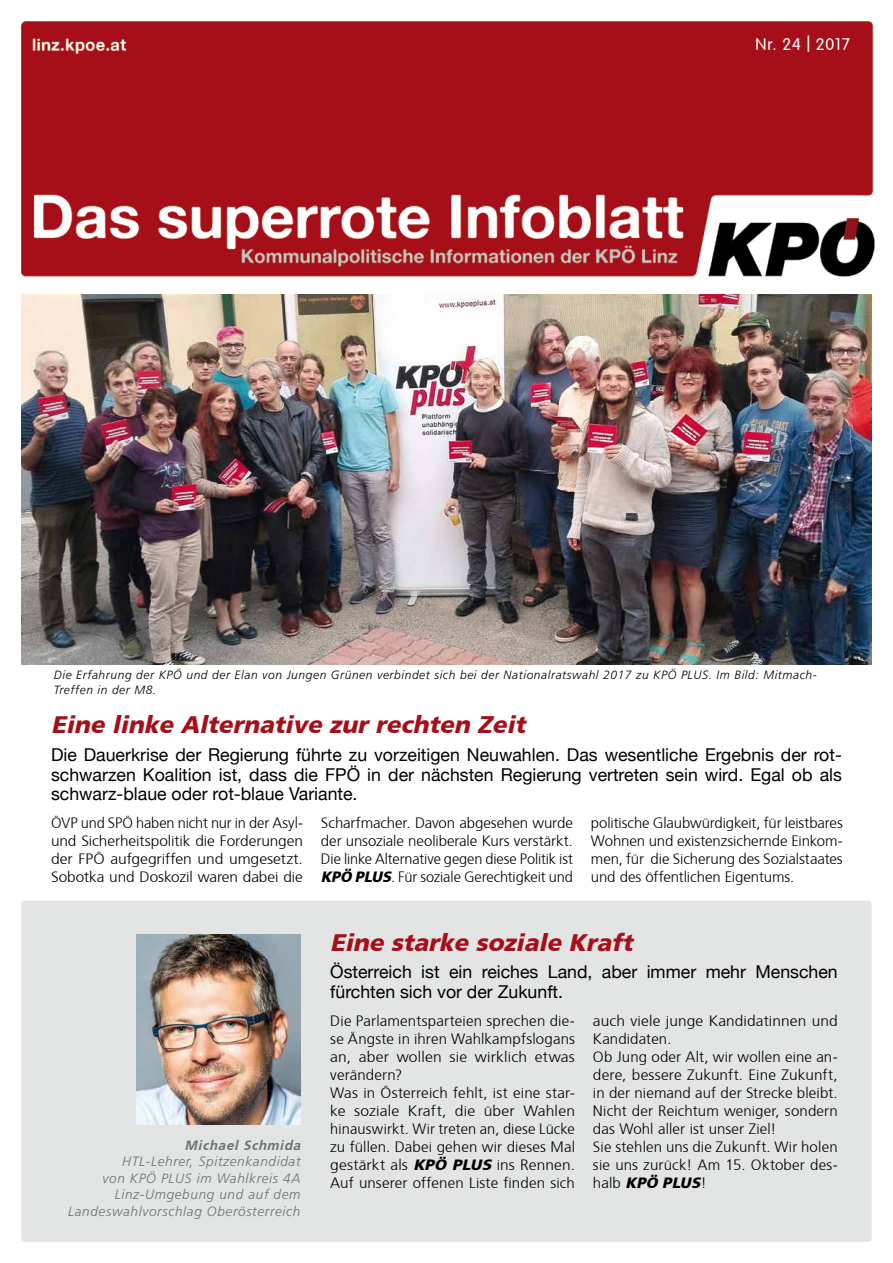
<style>
.page{position:relative;width:893px;height:1263px;background:#fff}
.page>*{position:absolute;margin:0;border:0;box-sizing:border-box;transform-origin:0 0}
.t1{font:italic 900 24px "Frutiger FC";color:#a60f1a}
.t2{font:17.7px/19.5px "Helvetica Neue";color:#000;text-align:justify}
.t3{font:300 16.5px "VAG Rounded";letter-spacing:.05em;color:#fff}
.t4{font:300 15px/18px "Frutiger";letter-spacing:.01em;color:#000;text-align:justify}
.t5{font:italic 900 15px "Frutiger FC";letter-spacing:.01em;color:#000}
.t6{font:italic 300 13.5px/16.5px "Frutiger LT Std";letter-spacing:.05em;color:#707172;text-align:right}
.t7{font:italic 700 13.5px "Frutiger FC";letter-spacing:.05em;color:#707172}
.t8{font:italic 300 12px/15px "Frutiger LT Std";letter-spacing:.05em;color:#000}
.s1{font-size:23.1px}
.s2{font-family:"Frutiger FC";font-weight:900;font-style:italic}
.s3{font-family:"Frutiger";font-weight:300;font-style:normal}
</style>
<div class="page">
<img style="left:21px;top:21px;width:854px;height:256px">
<img style="left:21px;top:294px;width:851px;height:370px">
<div style="left:21px;top:900px;width:851px;height:342px;background:#e3e4e4;border-radius:4px"></div>
<img style="left:136px;top:935px;width:164px;height:190px">
<p class="t3" style="left:755px;top:35px;width:96px">Nr. 24 <span class="s1">I</span> 2017</p>
<p class="t8" style="left:54px;top:668px;width:764px">Die Erfahrung der KPÖ und der Elan von Jungen Grünen verbindet sich bei der Nationalratswahl 2017 zu KPÖ PLUS. Im Bild: Mitmach-<br>Treffen in der M8.</p>
<h1 class="t1" style="left:51px;top:710px;width:476px">Eine linke Alternative zur rechten Zeit</h1>
<p class="t2" style="left:51px;top:746px;width:792px">Die Dauerkrise der Regierung führte zu vorzeitigen Neuwahlen. Das wesentliche Ergebnis der rot&shy;schwarzen Koalition ist, dass die FPÖ in der nächsten Regierung vertreten sein wird. Egal ob als schwarz-blaue oder rot-blaue Variante.</p>
<p class="t4" style="left:51px;top:813px;width:253px">ÖVP und SPÖ haben nicht nur in der Asyl&shy;und Sicherheitspolitik die Forderungen der FPÖ aufgegriffen und umgesetzt.<br>Sobotka und Doskozil waren dabei die</p>
<p class="t4" style="left:321px;top:813px;width:253px">Scharfmacher. Davon abgesehen wurde der unsoziale neoliberale Kurs verstärkt.<br>Die linke Alternative gegen diese Politik ist <span class="s2">KPÖ PLUS</span>. Für soziale Gerechtigkeit und</p>
<p class="t4" style="left:591px;top:813px;width:253px">politische Glaubwürdigkeit, für leistbares Wohnen und existenzsichernde Einkom&shy;men, für die Sicherung des Sozialstaates und des öffentlichen Eigentums.</p>
<p class="t7" style="left:185px;top:1137px;width:117px">Michael Schmida</p>
<p class="t6" style="left:68px;top:1153px;width:234px">HTL-Lehrer, Spitzenkandidat<br>von KPÖ PLUS im Wahlkreis 4A<br>Linz-Umgebung und auf dem<br>Landeswahlvorschlag Oberösterreich</p>
<h1 class="t1" style="left:330px;top:928px;width:304px">Eine starke soziale Kraft</h1>
<p class="t2" style="left:330px;top:963px;width:509px">Österreich ist ein reiches Land, aber immer mehr Menschen fürchten sich vor der Zukunft.</p>
<p class="t4" style="left:330px;top:1011px;width:246px;text-align:left">Die Parlamentsparteien sprechen die&shy;se Ängste in ihren Wahlkampfslogans an, aber wollen sie wirklich etwas verändern?<br>Was in Österreich fehlt, ist eine star&shy;ke soziale Kraft, die über Wahlen hinauswirkt. Wir treten an, diese Lücke zu füllen. Dabei gehen wir dieses Mal gestärkt als <span class="s2">KPÖ PLUS</span> ins Rennen.<br>Auf unserer offenen Liste finden sich</p>
<p class="t4" style="left:593px;top:1011px;width:246px;text-align:left">auch viele junge Kandidatinnen und Kandidaten.<br>Ob Jung oder Alt, wir wollen eine an&shy;dere, bessere Zukunft. Eine Zukunft, in der niemand auf der Strecke bleibt.<br>Nicht der Reichtum weniger, sondern das Wohl aller ist unser Ziel!<br>Sie stehlen uns die Zukunft. Wir holen sie uns zurück! Am 15. Oktober des-</p>
<p class="t5" style="left:593px;top:1174px;width:115px"><span class="s3">halb</span> KPÖ PLUS<span class="s3">!</span></p>
</div>
